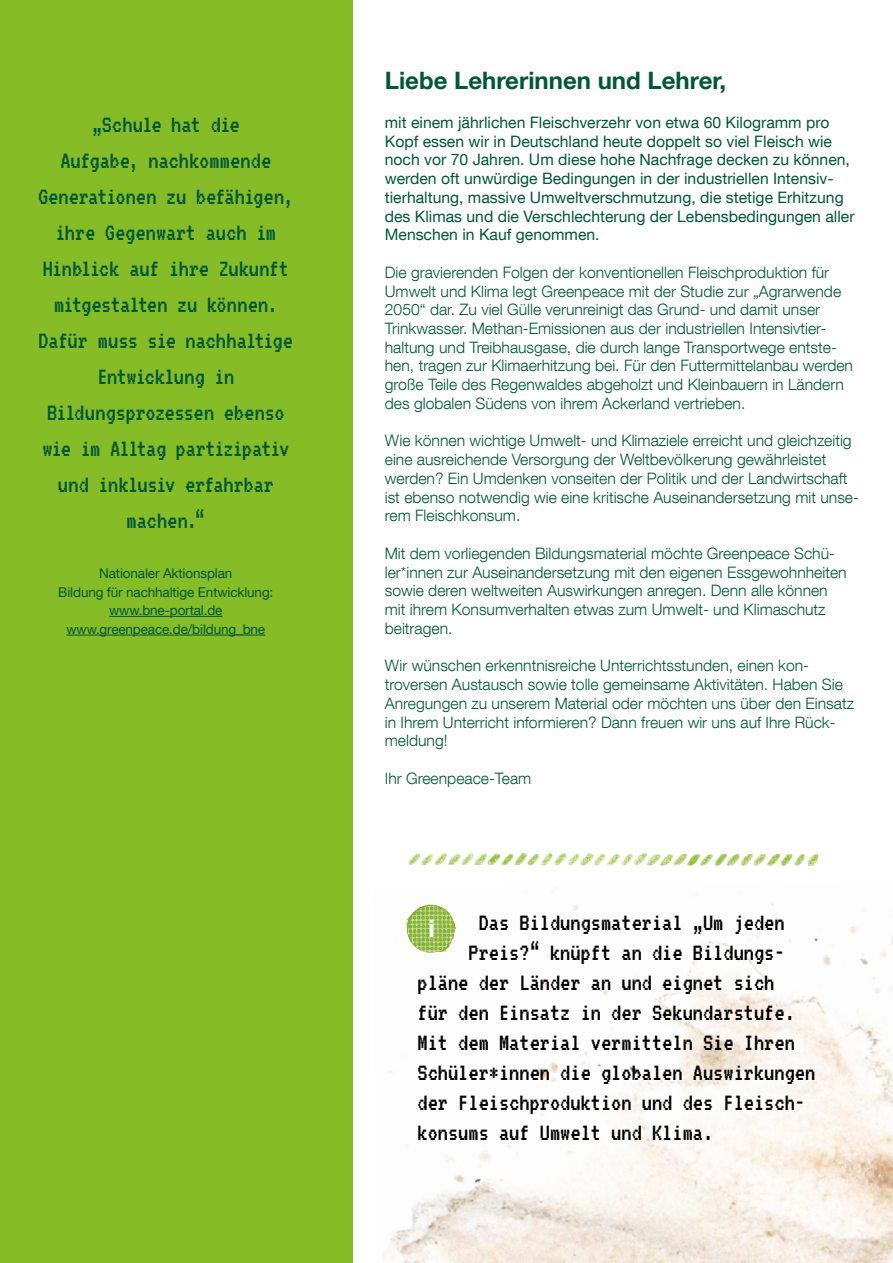
<style>
.page{position:relative;width:893px;height:1263px;background:#fff}
.page>*{position:absolute;margin:0;border:0;box-sizing:border-box;transform-origin:0 0}
.t1{font:25.5px "VT323";color:#000}
.t2{font:25.5px/36px "VT323";letter-spacing:-.015em;color:#00573a;text-align:center}
.t3{font:700 24px "Helvetica Neue LT Com";color:#00573a}
.t4{font:700 condensed 24px "Helvetica Neue";color:#fff}
.t5{font:300 15.75px/18.8px "Helvetica Neue LT Com";color:#00573a}
.t6{font:15.75px/18.8px "Helvetica Neue LT Com";color:#00573a}
.t7{font:13.5px/18.8px "Helvetica Neue LT Com";letter-spacing:-.01em;color:#00573a;text-align:center}
</style>
<div class="page">
<img style="left:383px;top:887px;width:510px;height:376px">
<div style="left:0;top:0;width:353px;height:1263px;background:#86bc25"></div>
<hr style="left:109px;top:616px;width:113px;height:1px;background:#00573a">
<img style="left:405px;top:905px;width:51px;height:48px">
<svg style="left:406px;top:902px;width:50px;height:50px"></svg>
<img style="left:408px;top:852px;width:410px;height:14px">
<hr style="left:67px;top:635px;width:198px;height:1px;background:#00573a">
<p class="t2" style="left:38px;top:104px;width:257px">„Schule hat die<br>Aufgabe, nachkommende<br>Generationen zu befähigen, ihre Gegenwart auch im<br>Hinblick auf ihre Zukunft mitgestalten zu können.<br>Dafür muss sie nachhaltige<br>Entwicklung in<br>Bildungsprozessen ebenso wie im Alltag partizipativ und inklusiv erfahrbar machen.“</p>
<p class="t7" style="left:58px;top:563px;width:217px">Nationaler Aktionsplan<br>Bildung für nachhaltige Entwicklung: www.bne-portal.de www.greenpeace.de/bildung_bne</p>
<h2 class="t3" style="left:385px;top:65px;width:343px">Liebe Lehrerinnen und Lehrer,</h2>
<p class="t6" style="left:385px;top:112px;width:471px">mit einem jährlichen Fleischverzehr von etwa 60 Kilogramm pro Kopf essen wir in Deutschland heute doppelt so viel Fleisch wie noch vor 70 Jahren. Um diese hohe Nachfrage decken zu können, werden oft unwürdige Bedingungen in der industriellen Intensiv&shy;tierhaltung, massive Umweltverschmutzung, die stetige Erhitzung des Klimas und die Verschlechterung der Lebensbedingungen aller Menschen in Kauf genommen.</p>
<p class="t5" style="left:385px;top:262px;width:470px">Die gravierenden Folgen der konventionellen Fleischproduktion für Umwelt und Klima legt Greenpeace mit der Studie zur „Agrarwende 2050“ dar. Zu viel Gülle verunreinigt das Grund- und damit unser Trinkwasser. Methan-Emissionen aus der industriellen Intensivtier&shy;haltung und Treibhausgase, die durch lange Transportwege entste&shy;hen, tragen zur Klimaerhitzung bei. Für den Futtermittelanbau werden große Teile des Regenwaldes abgeholzt und Kleinbauern in Ländern des globalen Südens von ihrem Ackerland vertrieben.</p>
<p class="t5" style="left:385px;top:431px;width:476px">Wie können wichtige Umwelt- und Klimaziele erreicht und gleichzeitig eine ausreichende Versorgung der Weltbevölkerung gewährleistet werden? Ein Umdenken vonseiten der Politik und der Landwirtschaft ist ebenso notwendig wie eine kritische Auseinandersetzung mit unse&shy;rem Fleischkonsum.</p>
<p class="t5" style="left:385px;top:544px;width:463px">Mit dem vorliegenden Bildungsmaterial möchte Greenpeace Schü&shy;ler*innen zur Auseinandersetzung mit den eigenen Essgewohnheiten sowie deren weltweiten Auswirkungen anregen. Denn alle können mit ihrem Konsumverhalten etwas zum Umwelt- und Klimaschutz beitragen.</p>
<p class="t5" style="left:385px;top:656px;width:471px">Wir wünschen erkenntnisreiche Unterrichtsstunden, einen kon&shy;troversen Austausch sowie tolle gemeinsame Aktivitäten. Haben Sie Anregungen zu unserem Material oder möchten uns über den Einsatz in Ihrem Unterricht informieren? Dann freuen wir uns auf Ihre Rück&shy;meldung!</p>
<p class="t5" style="left:385px;top:769px;width:148px">Ihr Greenpeace-Team</p>
<h1 class="t1" style="left:479px;top:904px;width:307px">Das Bildungsmaterial „Um jeden</h1>
<h1 class="t1" style="left:468px;top:934px;width:318px">Preis?“ knüpft an die Bildungs-</h1>
<h1 class="t1" style="left:417px;top:964px;width:358px">pläne der Länder an und eignet sich</h1>
<h1 class="t1" style="left:417px;top:994px;width:379px">für den Einsatz in der Sekundarstufe.</h1>
<h1 class="t1" style="left:417px;top:1024px;width:379px">Mit dem Material vermitteln Sie Ihren</h1>
<h1 class="t1" style="left:417px;top:1054px;width:399px">Schüler*innen die globalen Auswirkungen</h1>
<h1 class="t1" style="left:417px;top:1084px;width:389px">der Fleischproduktion und des Fleisch-</h1>
<h1 class="t1" style="left:417px;top:1114px;width:297px">konsums auf Umwelt und Klima.</h1>
<h2 class="t4" style="left:429px;top:909px;width:8px">i</h2>
</div>
